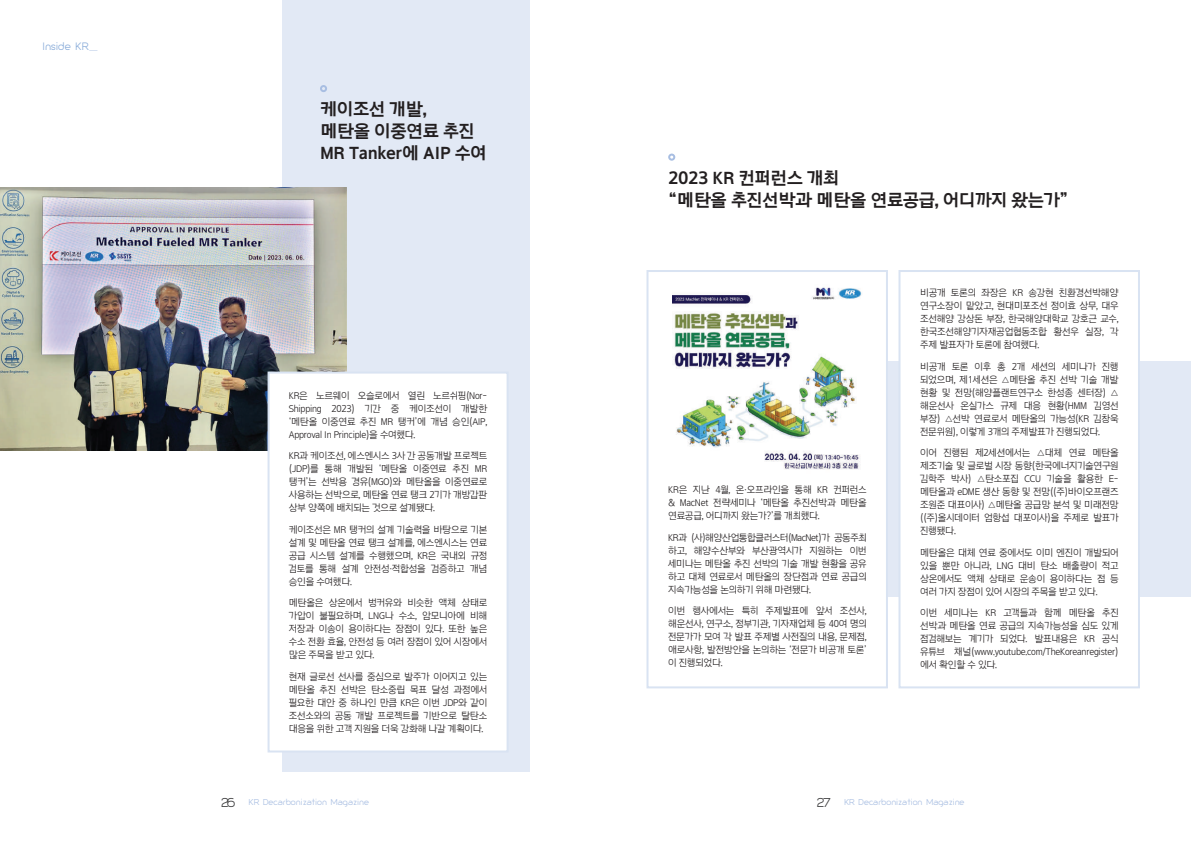
<style>
.page{position:relative;width:1191px;height:842px;background:#fff}
.page>*{position:absolute;margin:0;border:0;box-sizing:border-box;transform-origin:0 0}
.t1{font:18px/22px "Arita dotum Bold OTF";letter-spacing:-.025em;color:#231f20}
.t2{font:10px/13px "Arita dotum Medium OTF";letter-spacing:-.025em;color:#231f20;text-align:justify;scale:.95 1}
.t3{font:10px "Giorgio";color:#88abd9}
.t4{font:8px "Giorgio";color:#a8bee2}
.s1{color:#c7d5ec}
.s2{font-size:12px;color:#3e3e3f}
</style>
<div class="page">
<div style="left:283px;top:0;width:247px;height:771px;background:#e2e9f5"></div>
<div style="left:320px;top:85px;width:7px;height:7px;border:2px solid #a8bee2;border-radius:50%"></div>
<div style="left:668px;top:154px;width:7px;height:7px;border:2px solid #a8bee2;border-radius:50%"></div>
<img style="left:0;top:188px;width:347px;height:263px">
<div style="left:267px;top:372px;width:241px;height:380px;background:#fff;border:2px solid #d9e3f2"></div>
<div style="left:762px;top:361px;width:429px;height:236px;background:#e2e9f5"></div>
<div style="left:646px;top:270px;width:242px;height:418px;background:#fff;border:2px solid #d9e3f2"></div>
<div style="left:898px;top:270px;width:242px;height:418px;background:#fff;border:2px solid #d9e3f2"></div>
<img style="left:672px;top:287px;width:190px;height:183px">
<p class="t3" style="left:43px;top:40px;width:57px">Inside KR<span class="s1">_</span></p>
<h1 class="t1" style="left:320px;top:98px;width:168px">케이조선 개발,<br>메탄올 이중연료 추진<br>MR Tanker에 AIP 수여</h1>
<p class="t2" style="left:289px;top:389px;width:210px">KR은 노르웨이 오슬로에서 열린 노르쉬핑(Nor-Shipping 2023) 기간 중 케이조선이 개발한 ‘메탄올 이중연료 추진 MR 탱커’에 개념 승인(AIP, Approval In Principle)을 수여했다.</p>
<p class="t2" style="left:289px;top:449px;width:210px">KR과 케이조선, 에스엔시스 3사 간 공동개발 프로젝트 (JDP)를 통해 개발된 ‘메탄올 이중연료 추진 MR 탱커’는 선박용 경유(MGO)와 메탄올을 이중연료로 사용하는 선박으로, 메탄올 연료 탱크 2기가 개방갑판 상부 양쪽에 배치되는 것으로 설계됐다.</p>
<p class="t2" style="left:289px;top:523px;width:210px">케이조선은 MR 탱커의 설계 기술력을 바탕으로 기본 설계 및 메탄올 연료 탱크 설계를, 에스엔시스는 연료 공급 시스템 설계를 수행했으며, KR은 국내외 규정 검토를 통해 설계 안전성·적합성을 검증하고 개념 승인을 수여했다.</p>
<p class="t2" style="left:289px;top:596px;width:210px">메탄올은 상온에서 벙커유와 비슷한 액체 상태로 가압이 불필요하며, LNG나 수소, 암모니아에 비해 저장과 이송이 용이하다는 장점이 있다. 또한 높은 수소 전환 효율, 안전성 등 여러 장점이 있어 시장에서 많은 주목을 받고 있다.</p>
<p class="t2" style="left:289px;top:670px;width:210px">현재 글로선 선사를 중심으로 발주가 이어지고 있는 메탄올 추진 선박은 탄소중립 목표 달성 과정에서 필요한 대안 중 하나인 만큼 KR은 이번 JDP와 같이 조선소와의 공동 개발 프로젝트를 기반으로 탈탄소 대응을 위한 고객 지원을 더욱 강화해 나갈 계획이다.</p>
<h1 class="t1" style="left:668px;top:167px;width:402px">2023 KR 컨퍼런스 개최<br>“메탄올 추진선박과 메탄올 연료공급, 어디까지 왔는가”</h1>
<p class="t2" style="left:668px;top:483px;width:210px">KR은 지난 4월, 온·오프라인을 통해 KR 컨퍼런스 &amp; MacNet 전략세미나 ‘메탄올 추진선박과 메탄올 연료공급, 어디까지 왔는가?’를 개최했다.</p>
<p class="t2" style="left:668px;top:531px;width:210px">KR과 (사)해양산업통합클러스터(MacNet)가 공동주최 하고, 해양수산부와 부산광역시가 지원하는 이번 세미나는 메탄올 추진 선박의 기술 개발 현황을 공유 하고 대체 연료로서 메탄올의 장단점과 연료 공급의 지속가능성을 논의하기 위해 마련됐다.</p>
<p class="t2" style="left:668px;top:604px;width:210px">이번 행사에서는 특히 주제발표에 앞서 조선사, 해운선사, 연구소, 정부기관, 기자재업체 등 40여 명의 전문가가 모여 각 발표 주제별 사전질의 내용, 문제점, 애로사항, 발전방안을 논의하는 ‘전문가 비공개 토론’ 이 진행되었다.</p>
<p class="t2" style="left:920px;top:286px;width:210px">비공개 토론의 좌장은 KR 송강현 친환경선박해양 연구소장이 맡았고, 현대미포조선 정이효 상무, 대우 조선해양 강상돈 부장, 한국해양대학교 강호근 교수, 한국조선해양기자재공업협동조합 황선우 실장, 각 주제 발표자가 토론에 참여했다.</p>
<p class="t2" style="left:920px;top:360px;width:210px">비공개 토론 이후 총 2개 세션의 세미나가 진행 되었으며, 제1세션은 △메탄올 추진 선박 기술 개발 현황 및 전망(해양플랜트연구소 한성종 센터장) △ 해운선사 온실가스 규제 대응 현황(HMM 김영선 부장) △선박 연료로서 메탄올의 가능성(KR 김창욱 전문위원), 이렇게 3개의 주제발표가 진행되었다.</p>
<p class="t2" style="left:920px;top:446px;width:210px">이어 진행된 제2세션에서는 △대체 연료 메탄올 제조기술 및 글로벌 시장 동향(한국에너지기술연구원 김학주 박사) △탄소포집 CCU 기술을 활용한 E-메탄올과 eDME 생산 동향 및 전망((주)바이오프랜즈 조원준 대표이사) △메탄올 공급망 분석 및 미래전망 ((주)올시데이터 엄항섭 대포이사)을 주제로 발표가 진행됐다.</p>
<p class="t2" style="left:920px;top:546px;width:210px">메탄올은 대체 연료 중에서도 이미 엔진이 개발되어 있을 뿐만 아니라, LNG 대비 탄소 배출량이 적고 상온에서도 액체 상태로 운송이 용이하다는 점 등 여러 가지 장점이 있어 시장의 주목을 받고 있다.</p>
<p class="t2" style="left:920px;top:606px;width:210px">이번 세미나는 KR 고객들과 함께 메탄올 추진 선박과 메탄올 연료 공급의 지속가능성을 심도 있게 점검해보는 계기가 되었다. 발표내용은 KR 공식 유튜브 채널(www.youtube.com/TheKoreanregister) 에서 확인할 수 있다.</p>
<p class="t4" style="left:221px;top:797px;width:149px"><span class="s2">26</span> KR Decarbonization Magazine</p>
<p class="t4" style="left:816px;top:797px;width:149px"><span class="s2">27</span> KR Decarbonization Magazine</p>
</div>
